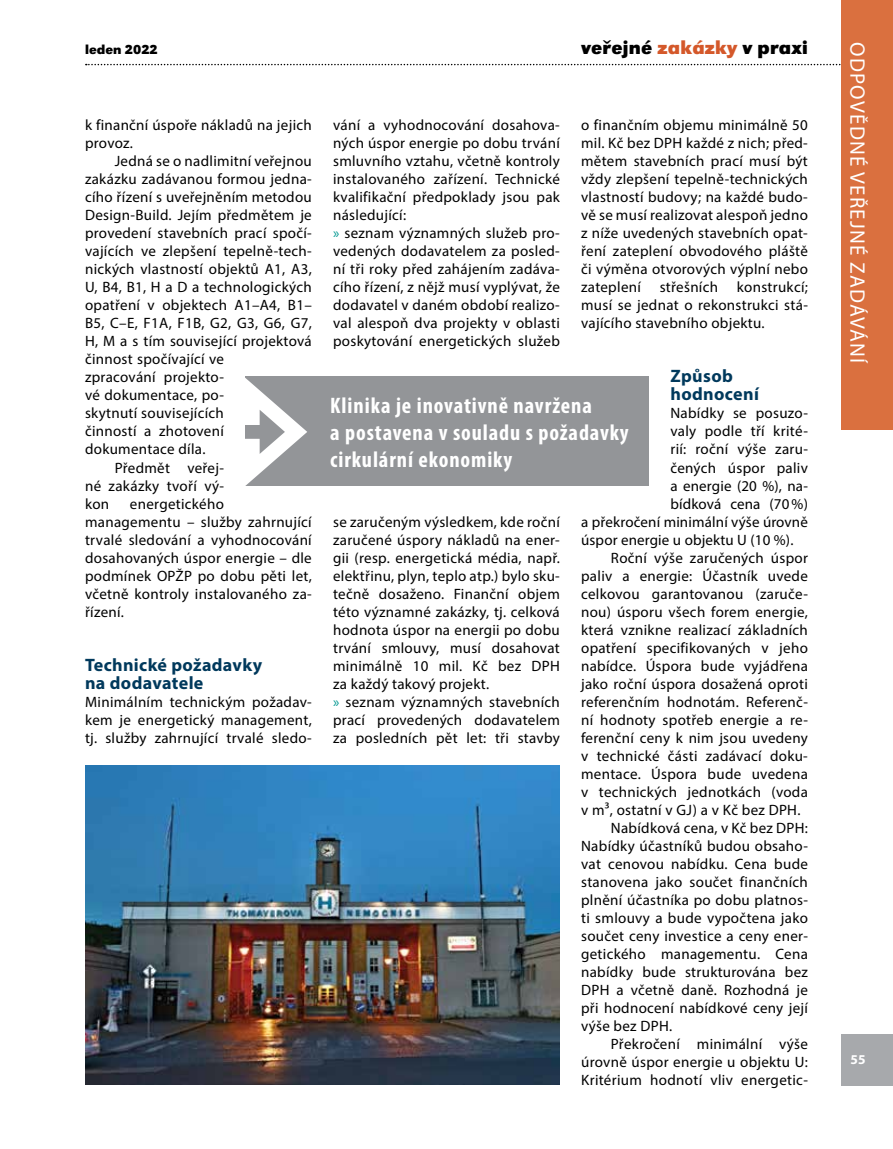
<style>
.page{position:relative;width:893px;height:1149px;background:#fff}
.page>*{position:absolute;margin:0;border:0;box-sizing:border-box;transform-origin:0 0}
.t1{font:700 condensed 22.5px/27px "Myriad Pro";letter-spacing:.04em;color:#fff}
.t2{font:21px "Myriad Pro";letter-spacing:.06em;color:#fff}
.t3{font:700 19.5px "URW Grotesk TEE";letter-spacing:.01em;color:#000}
.t4{font:700 18px/18px "Myriad Pro";letter-spacing:.02em;color:#00395c}
.t5{font:15px/18px "Myriad Pro";letter-spacing:.02em;color:#000}
.t6{font:700 13.5px "URW Grotesk TEE";color:#000}
.t7{font:700 13.5px "Myriad Pro";color:#fff}
.s1{color:#d4582a}
.s2{color:#009891}
</style>
<div class="page">
<div style="left:842px;top:1033px;width:51px;height:51px;background:#a7a9ac"></div>
<svg style="left:86px;top:64px;width:756px;height:1px"></svg>
<div style="left:842px;top:0;width:51px;height:429px;background:#da703f"></div>
<img style="left:85px;top:765px;width:475px;height:319px">
<div style="left:245px;top:376px;width:404px;height:110px;background:#939598"></div>
<svg style="left:245px;top:377px;width:62px;height:109px"></svg>
<p class="t6" style="left:85px;top:41px;width:74px">leden 2022</p>
<h3 class="t3" style="left:581px;top:36px;width:228px">veřejné <span class="s1">zakázky</span> v praxi</h3>
<p class="t5" style="left:85px;top:116px;width:228px">k finanční úspoře nákladů na jejich provoz.</p>
<p class="t5" style="left:115px;top:152px;width:198px">Jedná se o nadlimitní veřejnou</p>
<p class="t5" style="left:85px;top:170px;width:228px">zakázku zadávanou formou jedna-</p>
<p class="t5" style="left:85px;top:188px;width:228px">cího řízení s uveřejněním metodou</p>
<p class="t5" style="left:85px;top:206px;width:228px">Design-Build. Jejím předmětem je</p>
<p class="t5" style="left:85px;top:224px;width:228px">provedení stavebních prací spočí-</p>
<p class="t5" style="left:85px;top:242px;width:228px">vajících ve zlepšení tepelně-tech-</p>
<p class="t5" style="left:85px;top:260px;width:228px">nických vlastností objektů A1, A3,</p>
<p class="t5" style="left:85px;top:278px;width:228px">U, B4, B1, H a D a technologických</p>
<p class="t5" style="left:85px;top:296px;width:228px">opatření v objektech A1–A4, B1–</p>
<p class="t5" style="left:85px;top:314px;width:228px">B5, C–E, F1A, F1B, G2, G3, G6, G7,</p>
<p class="t5" style="left:85px;top:332px;width:228px">H, M a s tím související projektová</p>
<p class="t5" style="left:85px;top:350px;width:140px">činnost spočívající ve</p>
<p class="t5" style="left:85px;top:368px;width:140px">zpracování projekto-</p>
<p class="t5" style="left:85px;top:386px;width:140px">vé dokumentace, po-</p>
<p class="t5" style="left:85px;top:404px;width:140px">skytnutí souvisejících</p>
<p class="t5" style="left:85px;top:422px;width:140px">činností a zhotovení</p>
<p class="t5" style="left:85px;top:440px;width:122px">dokumentace díla.</p>
<p class="t5" style="left:115px;top:458px;width:111px">Předmět veřej-</p>
<p class="t5" style="left:85px;top:476px;width:140px">né zakázky tvoří vý-</p>
<p class="t5" style="left:85px;top:494px;width:26px">kon</p>
<p class="t5" style="left:85px;top:494px;width:228px;text-indent:45px">energetického managementu – služby zahrnující trvalé sledování a vyhodnocování dosahovaných úspor energie – dle podmínek OPŽP po dobu pěti let, včetně kontroly instalovaného za&shy;řízení.</p>
<p class="t4" style="left:85px;top:654px;width:179px">Technické požadavky na dodavatele</p>
<p class="t5" style="left:85px;top:692px;width:228px;text-align:justify">Minimálním technickým požadav&shy;kem je energetický management, tj. služby zahrnující trvalé sledo-</p>
<p class="t5" style="left:581px;top:116px;width:228px;text-align:justify">o finančním objemu minimálně 50 mil. Kč bez DPH každé z nich; před&shy;mětem stavebních prací musí být vždy zlepšení tepelně-technických vlastností budovy; na každé budo&shy;vě se musí realizovat alespoň jedno z níže uvedených stavebních opat&shy;ření zateplení obvodového pláště či výměna otvorových výplní nebo zateplení střešních</p>
<p class="t5" style="left:333px;top:116px;width:228px">vání a vyhodnocování dosahova&shy;ných úspor energie po dobu trvání smluvního vztahu, včetně kontroly instalovaného zařízení. Technické kvalifikační předpoklady jsou pak následující:<br><span class="s2">»</span> seznam významných služeb pro&shy;vedených dodavatelem za posled&shy;ní tři roky před zahájením zadáva&shy;cího řízení, z nějž musí vyplývat, že dodavatel v daném období realizo&shy;val alespoň dva projekty v oblasti poskytování energetických služeb</p>
<p class="t5" style="left:581px;top:278px;width:228px;text-align:justify;text-indent:156px">konstrukcí; musí se jednat o rekonstrukci stá&shy;vajícího stavebního objektu.</p>
<p class="t4" style="left:670px;top:366px;width:90px">Způsob hodnocení</p>
<p class="t5" style="left:670px;top:404px;width:139px">Nabídky se posuzo-</p>
<p class="t5" style="left:670px;top:422px;width:139px">valy podle tří krité-</p>
<p class="t5" style="left:670px;top:440px;width:139px">rií: roční výše zaru-</p>
<p class="t5" style="left:670px;top:458px;width:139px">čených úspor paliv</p>
<p class="t5" style="left:670px;top:476px;width:139px">a energie (20 %), na-</p>
<p class="t5" style="left:670px;top:494px;width:139px">bídková cena (70%)</p>
<p class="t5" style="left:581px;top:512px;width:228px">a překročení minimální výše úrovně</p>
<p class="t5" style="left:581px;top:530px;width:214px">úspor energie u objektu U (10 %).</p>
<p class="t5" style="left:611px;top:548px;width:199px">Roční výše zaručených úspor</p>
<p class="t5" style="left:581px;top:566px;width:228px">paliv a energie: Účastník uvede</p>
<p class="t5" style="left:581px;top:584px;width:228px">celkovou garantovanou (zaruče-</p>
<p class="t5" style="left:581px;top:602px;width:228px">nou) úsporu všech forem energie,</p>
<p class="t5" style="left:581px;top:620px;width:228px">která vznikne realizací základních</p>
<p class="t5" style="left:581px;top:638px;width:228px">opatření specifikovaných v jeho</p>
<p class="t5" style="left:581px;top:656px;width:228px">nabídce. Úspora bude vyjádřena</p>
<p class="t5" style="left:581px;top:674px;width:228px">jako roční úspora dosažená oproti</p>
<p class="t5" style="left:581px;top:692px;width:228px">referenčním hodnotám. Referenč-</p>
<p class="t5" style="left:581px;top:710px;width:228px">ní hodnoty spotřeb energie a re-</p>
<p class="t5" style="left:581px;top:728px;width:228px">ferenční ceny k nim jsou uvedeny</p>
<p class="t5" style="left:581px;top:746px;width:228px">v technické části zadávací doku-</p>
<p class="t5" style="left:581px;top:764px;width:228px">mentace. Úspora bude uvedena</p>
<p class="t5" style="left:581px;top:782px;width:228px">v technických jednotkách (voda</p>
<p class="t5" style="left:581px;top:800px;width:221px">v m³, ostatní v GJ) a v Kč bez DPH.</p>
<p class="t5" style="left:611px;top:818px;width:199px">Nabídková cena, v Kč bez DPH:</p>
<p class="t5" style="left:581px;top:836px;width:228px">Nabídky účastníků budou obsaho-</p>
<p class="t5" style="left:581px;top:854px;width:228px">vat cenovou nabídku. Cena bude</p>
<p class="t5" style="left:581px;top:872px;width:228px">stanovena jako součet finančních</p>
<p class="t5" style="left:581px;top:890px;width:228px">plnění účastníka po dobu platnos-</p>
<p class="t5" style="left:581px;top:908px;width:228px">ti smlouvy a bude vypočtena jako</p>
<p class="t5" style="left:581px;top:926px;width:228px">součet ceny investice a ceny ener-</p>
<p class="t5" style="left:581px;top:944px;width:228px">getického managementu. Cena</p>
<p class="t5" style="left:581px;top:962px;width:228px">nabídky bude strukturována bez</p>
<p class="t5" style="left:581px;top:980px;width:228px">DPH a včetně daně. Rozhodná je</p>
<p class="t5" style="left:581px;top:998px;width:228px">při hodnocení nabídkové ceny její</p>
<p class="t5" style="left:581px;top:1016px;width:93px">výše bez DPH.</p>
<p class="t5" style="left:611px;top:1034px;width:199px">Překročení minimální výše</p>
<p class="t5" style="left:581px;top:1052px;width:228px">úrovně úspor energie u objektu U:</p>
<p class="t5" style="left:581px;top:1070px;width:228px">Kritérium hodnotí vliv energetic-</p>
<h1 class="t1" style="left:330px;top:391px;width:300px">Klinika je inovativně navržena<br>a postavena v souladu s požadavky cirkulární ekonomiky</h1>
<p class="t5" style="left:333px;top:512px;width:228px">se zaručeným výsledkem, kde roční zaručené úspory nákladů na ener&shy;gii (resp. energetická média, např. elektřinu, plyn, teplo atp.) bylo sku&shy;tečně dosaženo. Finanční objem této významné zakázky, tj. celková hodnota úspor na energii po dobu trvání smlouvy, musí dosahovat minimálně 10 mil. Kč bez DPH za každý takový projekt.<br><span class="s2">»</span> seznam významných stavebních prací provedených dodavatelem za posledních pět let: tři stavby</p>
<h2 class="t2" style="left:870px;top:42px;width:323px;rotate:90deg">odpovědné veřejné zadávání</h2>
<p class="t7" style="left:850px;top:1050px;width:17px">55</p>
</div>
